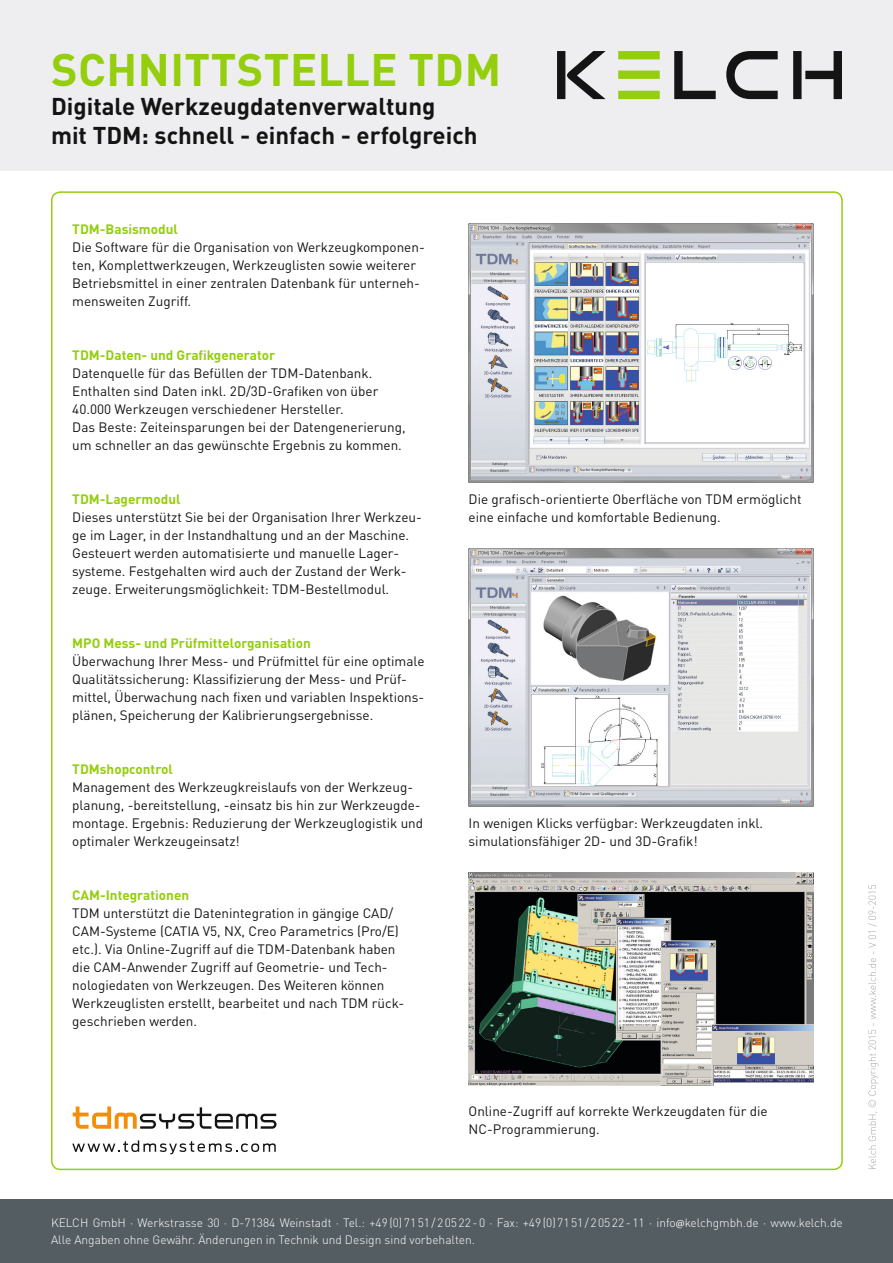
<style>
.page{position:relative;width:893px;height:1263px;background:#fff}
.page>*{position:absolute;margin:0;border:0;box-sizing:border-box;transform-origin:0 0}
.t1{font:700 45px "DINOT";letter-spacing:.01em;color:#94ce0d}
.t2{font:700 24px/28.8px "DINOT";color:#131413}
.t3{font:13.5px/18px "DINOT";color:#131413}
.t4{font:700 13.5px "DINOT";color:#94ce0d}
.t5{font:300 12px/17.5px "DINOT";color:#fff}
.s1{font-family:"Myriad Pro";font-weight:400}
</style>
<div class="page">
<div style="left:0;top:1199px;width:893px;height:64px;background:#545d61"></div>
<div style="left:0;top:0;width:893px;height:171px;background:#eeeef0"></div>
<svg style="left:557px;top:51px;width:49px;height:48px"></svg>
<svg style="left:674px;top:51px;width:42px;height:48px"></svg>
<svg style="left:726px;top:51px;width:52px;height:48px"></svg>
<svg style="left:793px;top:51px;width:49px;height:48px"></svg>
<svg style="left:618px;top:51px;width:42px;height:48px"></svg>
<svg style="left:73px;top:1106px;width:203px;height:23px"></svg>
<svg style="left:72px;top:1140px;width:204px;height:14px"></svg>
<img style="left:469px;top:224px;width:344px;height:258px">
<img style="left:469px;top:548px;width:344px;height:259px">
<img style="left:469px;top:872px;width:344px;height:213px">
<svg style="left:868px;top:885px;width:10px;height:284px"></svg>
<h1 class="t1" style="left:51px;top:40px;width:451px">SCHNITTSTELLE TDM</h1>
<h2 class="t2" style="left:51px;top:91px;width:428px">Digitale Werkzeugdatenverwaltung<br>mit TDM: schnell - einfach - erfolgreich</h2>
<p class="t4" style="left:72px;top:220px;width:107px">TDM-Basismodul</p>
<p class="t3" style="left:72px;top:238px;width:354px">Die Software für die Organisation von Werkzeugkomponen&shy;ten, Komplettwerkzeugen, Werkzeuglisten sowie weiterer Betriebsmittel in einer zentralen Datenbank für unterneh&shy;mensweiten Zugriff.</p>
<p class="t4" style="left:72px;top:346px;width:204px">TDM-Daten- und Grafikgenerator</p>
<p class="t3" style="left:72px;top:364px;width:335px">Datenquelle für das Befüllen der TDM-Datenbank.<br>Enthalten sind Daten inkl. 2D/3D-Grafiken von über 40.000 Werkzeugen verschiedener Hersteller.<br>Das Beste: Zeiteinsparungen bei der Datengenerierung, um schneller an das gewünschte Ergebnis zu kommen.</p>
<p class="t4" style="left:72px;top:490px;width:110px">TDM-Lagermodul</p>
<p class="t3" style="left:72px;top:508px;width:351px">Dieses unterstützt Sie bei der Organisation Ihrer Werkzeu&shy;ge im Lager, in der Instandhaltung und an der Maschine.<br>Gesteuert werden automatisierte und manuelle Lager&shy;systeme. Festgehalten wird auch der Zustand der Werk&shy;zeuge. Erweiterungsmöglichkeit: TDM-Bestellmodul.</p>
<p class="t4" style="left:72px;top:634px;width:240px">MPO Mess- und Prüfmittelorganisation</p>
<p class="t3" style="left:72px;top:652px;width:354px">Überwachung Ihrer Mess- und Prüfmittel für eine optimale Qualitätssicherung: Klassifizierung der Mess- und Prüf&shy;mittel, Überwachung nach fixen und variablen Inspektions&shy;plänen, Speicherung der Kalibrierungsergebnisse.</p>
<p class="t4" style="left:72px;top:760px;width:102px">TDMshopcontrol</p>
<p class="t3" style="left:72px;top:778px;width:352px">Management des Werkzeugkreislaufs von der Werkzeug&shy;planung, -bereitstellung, -einsatz bis hin zur Werkzeugde&shy;montage. Ergebnis: Reduzierung der Werkzeuglogistik und optimaler Werkzeugeinsatz!</p>
<p class="t4" style="left:72px;top:886px;width:118px">CAM-Integrationen</p>
<p class="t3" style="left:72px;top:904px;width:333px">TDM unterstützt die Datenintegration in gängige CAD/ CAM-Systeme (CATIA V5, NX, Creo Parametrics (Pro/E) etc.). Via Online-Zugriff auf die TDM-Datenbank haben die CAM-Anwender Zugriff auf Geometrie- und Tech&shy;nologiedaten von Werkzeugen. Des Weiteren können Werkzeuglisten erstellt, bearbeitet und nach TDM rück&shy;geschrieben werden.</p>
<p class="t3" style="left:469px;top:490px;width:335px">Die grafisch-orientierte Oberfläche von TDM ermöglicht eine einfache und komfortable Bedienung.</p>
<p class="t3" style="left:469px;top:814px;width:296px">In wenigen Klicks verfügbar: Werkzeugdaten inkl. simulationsfähiger 2D- und 3D-Grafik!</p>
<p class="t3" style="left:469px;top:1102px;width:301px">Online-Zugriff auf korrekte Werkzeugdaten für die<br>NC-Programmierung.</p>
<p class="t5" style="left:51px;top:1213px;width:793px">KELCH GmbH · Werkstrasse 30 · D-71384 Weinstadt · Tel.: +49 (0) 71 51 / 2 05 22 - 0 · Fax: +49 (0) 71 51 / 2 05 22 - 11 · info<span class="s1">@</span>kelchgmbh.de · www.kelch.de<br>Alle Angaben ohne Gewähr. Änderungen in Technik und Design sind vorbehalten.</p>
</div>
